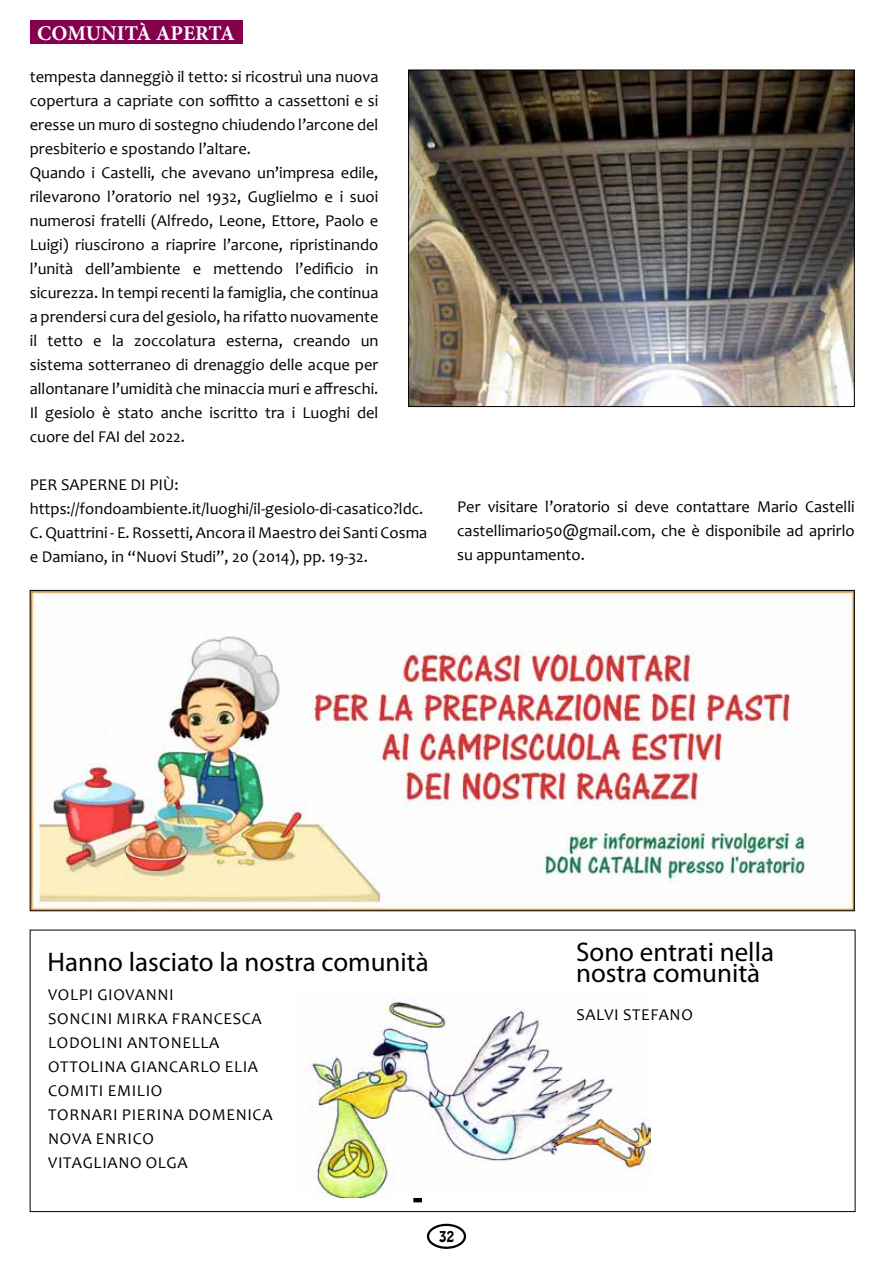
<style>
.page{position:relative;width:893px;height:1263px;background:#fff}
.page>*{position:absolute;margin:0;border:0;box-sizing:border-box;transform-origin:0 0}
.t1{font:27px/21px "Myriad Pro";color:#000}
.t2{font:700 21px "Minion Pro";color:#fff}
.t3{font:16.5px/24px "Candara";color:#000}
.t4{font:13.5px "Hobo Std";color:#000}
</style>
<div class="page">
<div style="left:427px;top:1224px;width:39px;height:25px;border:2px solid #000;border-radius:50%"></div>
<svg style="left:436px;top:1227px;width:21px;height:18px"></svg>
<div style="left:30px;top:21px;width:212px;height:23px;background:#85004d"></div>
<div style="left:413px;top:1194px;width:9px;height:8px;border:2px solid #000"></div>
<img style="left:410px;top:72px;width:443px;height:333px">
<div style="left:408px;top:70px;width:447px;height:337px;border:1px solid #000"></div>
<img style="left:309px;top:991px;width:341px;height:206px">
<img style="left:32px;top:592px;width:821px;height:317px">
<p class="t2" style="left:37px;top:18px;width:199px">COMUNITÀ APERTA</p>
<p class="t3" style="left:30px;top:65px;width:350px">tempesta danneggiò il tetto: si ricostruì una nuova copertura a capriate con soffitto a cassettoni e si eresse un muro di sostegno chiudendo l’arcone del presbiterio e spostando l’altare.<br>Quando i Castelli, che avevano un’impresa edile, rilevarono l’oratorio nel 1932, Guglielmo e i suoi numerosi fratelli (Alfredo, Leone, Ettore, Paolo e Luigi) riuscirono a riaprire l’arcone, ripristinando l’unità dell’ambiente e mettendo l’edificio in sicurezza. In tempi recenti la famiglia, che continua a prendersi cura del gesiolo, ha rifatto nuovamente il tetto e la zoccolatura esterna, creando un sistema sotterraneo di drenaggio delle acque per allontanare l’umidità che minaccia muri e affreschi.<br>Il gesiolo è stato anche iscritto tra i Luoghi del cuore del FAI del 2022.</p>
<p class="t3" style="left:30px;top:473px;width:399px">PER SAPERNE DI PIÙ: https://fondoambiente.it/luoghi/il-gesiolo-di-casatico?ldc.<br>C. Quattrini - E. Rossetti, Ancora il Maestro dei Santi Cosma e Damiano, in “Nuovi Studi”, 20 (2014), pp. 19-32.</p>
<p class="t3" style="left:457px;top:494px;width:399px;text-align:justify">Per visitare l’oratorio si deve contattare Mario Castelli castellimario50@gmail.com, che è disponibile ad aprirlo su appuntamento.</p>
<h1 class="t1" style="left:48px;top:951px;width:383px">Hanno lasciato la nostra comunità</h1>
<p class="t3" style="left:48px;top:982px;width:19px">Volpi</p>
<p class="t3" style="left:97px;top:982px;width:21px">Giovanni</p>
<p class="t3" style="left:48px;top:1006px;width:19px">Soncini</p>
<p class="t3" style="left:117px;top:1006px;width:76px">Mirka Francesca</p>
<p class="t3" style="left:48px;top:1030px;width:19px">Lodolini</p>
<p class="t3" style="left:127px;top:1030px;width:22px">Antonella</p>
<p class="t3" style="left:48px;top:1054px;width:23px">Ottolina</p>
<p class="t3" style="left:131px;top:1054px;width:22px">Giancarlo</p>
<p class="t3" style="left:225px;top:1054px;width:18px">Elia</p>
<p class="t3" style="left:48px;top:1078px;width:20px">Comiti</p>
<p class="t3" style="left:108px;top:1078px;width:19px">Emilio</p>
<p class="t3" style="left:48px;top:1102px;width:20px">Tornari</p>
<p class="t3" style="left:122px;top:1102px;width:20px">Pierina</p>
<p class="t3" style="left:188px;top:1102px;width:23px">Domenica</p>
<p class="t3" style="left:48px;top:1126px;width:24px">Nova</p>
<p class="t3" style="left:96px;top:1126px;width:20px">Enrico</p>
<p class="t3" style="left:48px;top:1150px;width:20px">Vitagliano</p>
<p class="t3" style="left:146px;top:1150px;width:23px">Olga</p>
<p class="t4" style="left:439px;top:1227px;width:17px">32</p>
<h1 class="t1" style="left:576px;top:941px;width:200px">Sono entrati nella nostra comunità</h1>
<p class="t3" style="left:576px;top:1002px;width:19px">Salvi</p>
<p class="t3" style="left:623px;top:1002px;width:21px">Stefano</p>
</div>
